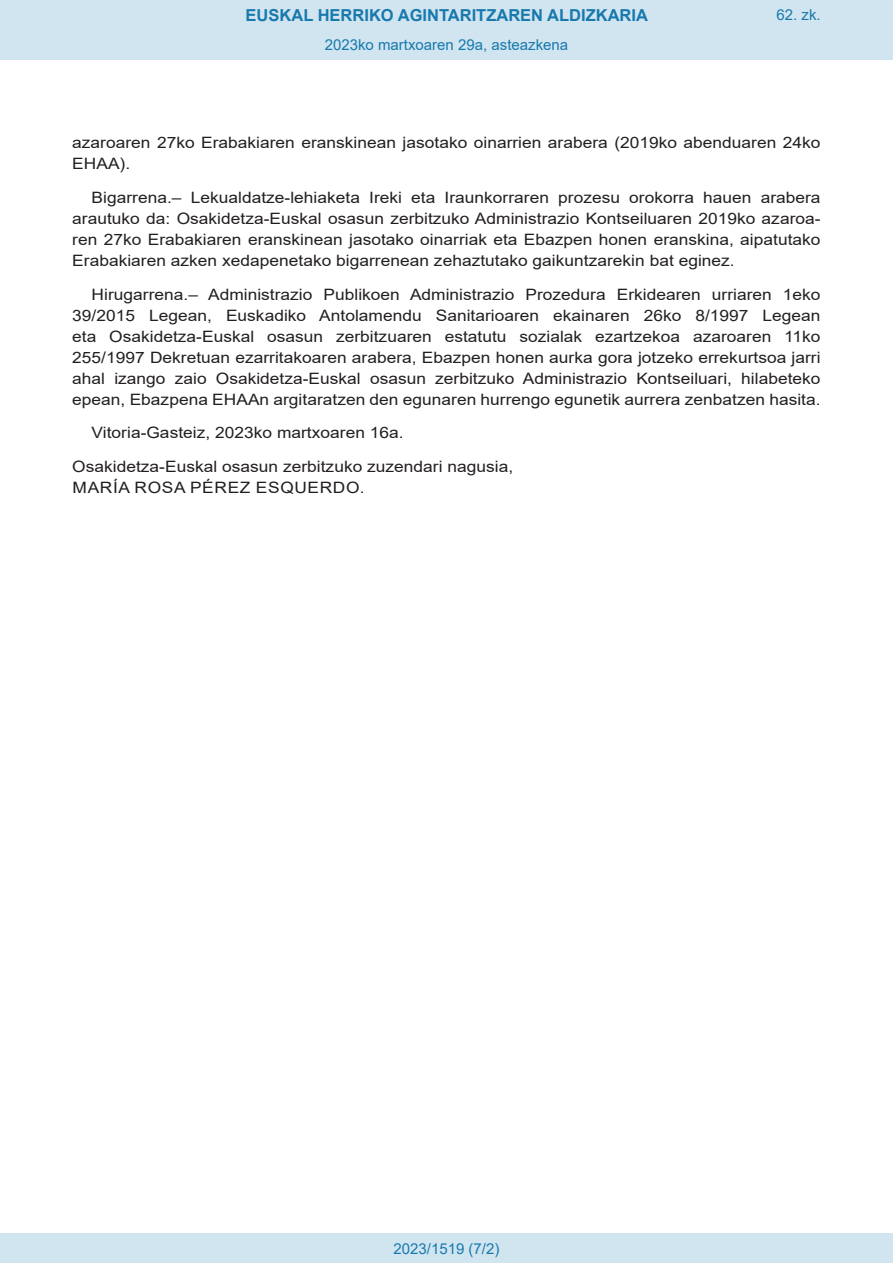
<style>
.page{position:relative;width:893px;height:1263px;background:#fff}
.page>*{position:absolute;margin:0;border:0;box-sizing:border-box;transform-origin:0 0}
.t1{font:700 16.5px "Arial";color:#1879ad}
.BOPVDetalle{font:15.6px/21px "Arial";color:#231f20;text-align:justify;scale:1.11 1}
.BOPVFirmaPuesto{font:15.6px "Arial";color:#231f20;scale:1.11 1}
.BOPVFirmaLugFec{font:15.6px "Arial";color:#231f20;scale:1.11 1}
.BOPVFirmaNombre{font:15.6px "Arial";letter-spacing:.035em;color:#231f20;scale:1.11 1}
.Paginacion_Centro{font:15px "Arial";color:#1879ad}
</style>
<div class="page">
<div style="left:0;top:0;width:893px;height:60px;background:#d0e5f0"></div>
<div style="left:0;top:1233px;width:893px;height:30px;background:#d0e5f0"></div>
<p class="t1" style="left:246px;top:3px;width:404px">EUSKAL HERRIKO AGINTARITZAREN ALDIZKARIA</p>
<p class="Paginacion_Centro" style="left:325px;top:35px;width:245px">2023ko martxoaren 29a, asteazkena</p>
<p class="Paginacion_Centro" style="left:776px;top:5px;width:46px">62. zk.</p>
<p class="BOPVDetalle" style="left:72px;top:132px;width:676px">azaroaren 27ko Erabakiaren eranskinean jasotako oinarrien arabera (2019ko abenduaren 24ko<br>EHAA).</p>
<p class="BOPVDetalle" style="left:72px;top:187px;width:676px;text-indent:19px">Bigarrena.– Lekualdatze-lehiaketa Ireki eta Iraunkorraren prozesu orokorra hauen arabera arautuko da: Osakidetza-Euskal osasun zerbitzuko Administrazio Kontseiluaren 2019ko azaroa&shy;ren 27ko Erabakiaren eranskinean jasotako oinarriak eta Ebazpen honen eranskina, aipatutako Erabakiaren azken xedapenetako bigarrenean zehaztutako gaikuntzarekin bat eginez.</p>
<p class="BOPVDetalle" style="left:72px;top:284px;width:676px;text-indent:19px">Hirugarrena.– Administrazio Publikoen Administrazio Prozedura Erkidearen urriaren 1eko 39/2015 Legean, Euskadiko Antolamendu Sanitarioaren ekainaren 26ko 8/1997 Legean eta Osakidetza-Euskal osasun zerbitzuaren estatutu sozialak ezartzekoa azaroaren 11ko 255/1997 Dekretuan ezarritakoaren arabera, Ebazpen honen aurka gora jotzeko errekurtsoa jarri ahal izango zaio Osakidetza-Euskal osasun zerbitzuko Administrazio Kontseiluari, hilabeteko epean, Ebazpena EHAAn argitaratzen den egunaren hurrengo egunetik aurrera zenbatzen hasita.</p>
<p class="BOPVFirmaLugFec" style="left:92px;top:422px;width:283px">Vitoria-Gasteiz, 2023ko martxoaren 16a.</p>
<p class="BOPVFirmaPuesto" style="left:72px;top:456px;width:399px">Osakidetza-Euskal osasun zerbitzuko zuzendari nagusia,</p>
<p class="BOPVFirmaNombre" style="left:73px;top:477px;width:265px">MARÍA ROSA PÉREZ ESQUERDO.</p>
<p class="Paginacion_Centro" style="left:393px;top:1238px;width:107px">2023/1519 (7/2)</p>
</div>
